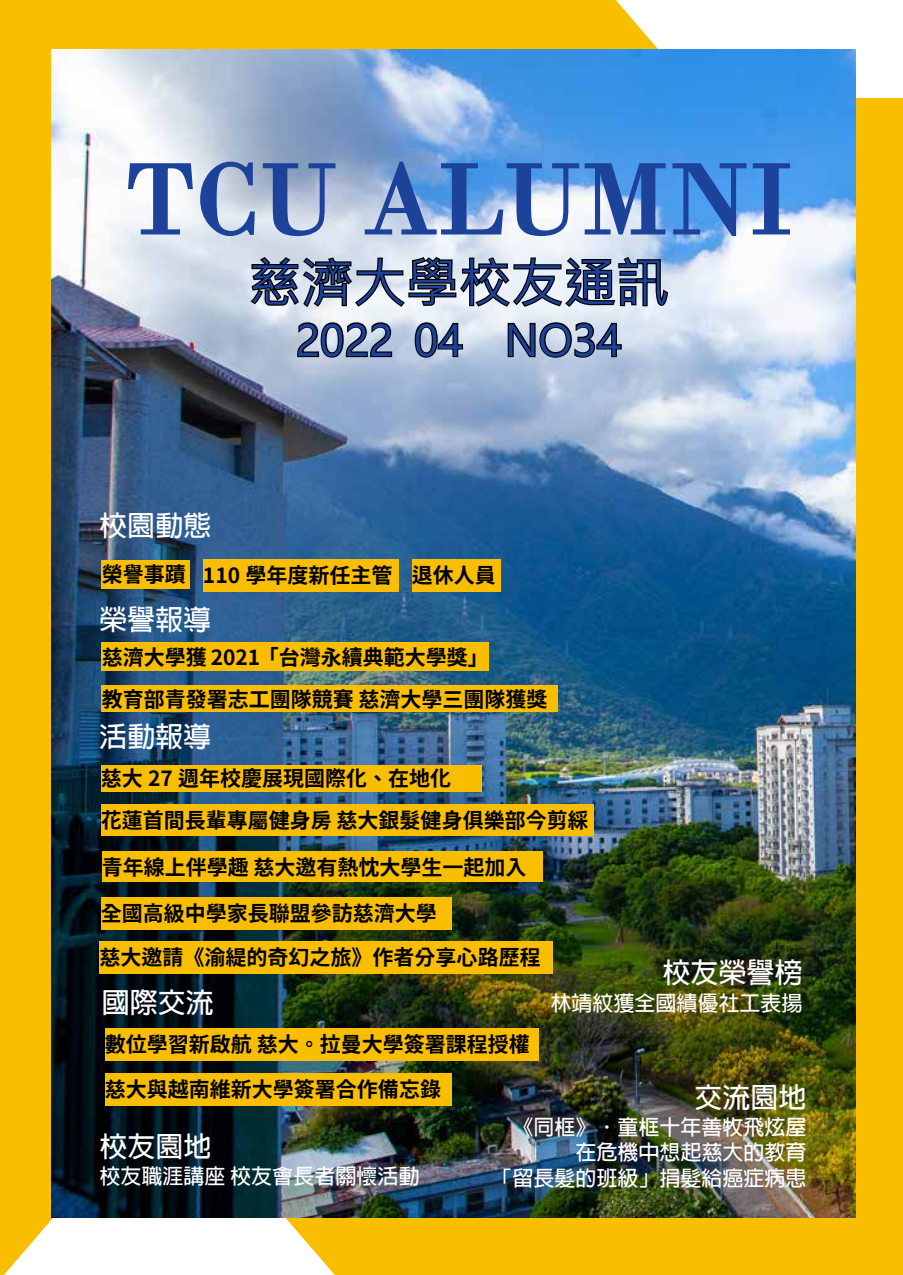
<style>
.page{position:relative;width:903px;height:1275px;background:#fabe00}
.page>*{position:absolute;margin:0;border:0;box-sizing:border-box;transform-origin:0 0}
.t1{font:105px "Bodoni";letter-spacing:-.005em;color:#1d4299}
.t2{font:52.5px "Microsoft Jheng Hei UI Regular";color:#1d4299}
.t3{font:42px "Microsoft Jheng Hei UI Regular";color:#1d4299}
.t4{font:700 28px "Adobe Fan Heiti Std";color:#fff}
.t5{font:700 21px/42px "Taipei Sans TC Beta";color:#000}
.t6{font:700 21px/25.2px "Adobe Fan Heiti Std";color:#fff;text-align:right}
</style>
<div class="page">
<svg style="left:616px;top:0;width:287px;height:98px"></svg>
<svg style="left:4px;top:1206px;width:331px;height:69px"></svg>
<img style="left:52px;top:50px;width:803px;height:1168px">
<svg style="left:127px;top:160px;width:129px;height:77px"></svg>
<svg style="left:262px;top:162px;width:75px;height:75px"></svg>
<svg style="left:363px;top:160px;width:428px;height:77px"></svg>
<svg style="left:249px;top:255px;width:420px;height:54px"></svg>
<svg style="left:295px;top:321px;width:98px;height:38px"></svg>
<svg style="left:413px;top:321px;width:51px;height:38px"></svg>
<svg style="left:506px;top:321px;width:117px;height:38px"></svg>
<div style="left:203px;top:559px;width:196px;height:33px;background:#fabe00"></div>
<div style="left:102px;top:560px;width:88px;height:29px;background:#fabe00"></div>
<div style="left:412px;top:559px;width:88px;height:33px;background:#fabe00"></div>
<div style="left:102px;top:642px;width:387px;height:29px;background:#fabe00"></div>
<div style="left:102px;top:686px;width:456px;height:26px;background:#fabe00"></div>
<div style="left:101px;top:765px;width:380px;height:27px;background:#fabe00"></div>
<div style="left:101px;top:804px;width:493px;height:32px;background:#fabe00"></div>
<div style="left:102px;top:851px;width:440px;height:31px;background:#fabe00"></div>
<div style="left:101px;top:897px;width:350px;height:33px;background:#fabe00"></div>
<div style="left:105px;top:1028px;width:433px;height:32px;background:#fabe00"></div>
<div style="left:105px;top:1073px;width:346px;height:32px;background:#fabe00"></div>
<div style="left:100px;top:941px;width:453px;height:33px;background:#fabe00"></div>
<h1 class="t1" style="left:126px;top:137px;width:669px">TCU ALUMNI</h1>
<h2 class="t2" style="left:248px;top:250px;width:421px">慈濟大學校友通訊</h2>
<h3 class="t3" style="left:296px;top:314px;width:327px">2022 04 NO34</h3>
<h3 class="t4" style="left:99px;top:509px;width:113px">校園動態</h3>
<p class="t5" style="left:102px;top:555px;width:396px">榮譽事蹟 110 學年度新任主管 退休人員</p>
<h3 class="t4" style="left:99px;top:603px;width:113px">榮譽報導</h3>
<p class="t5" style="left:102px;top:636px;width:447px">慈濟大學獲 2021「台灣永續典範大學獎」<br>教育部青發署志工團隊競賽 慈濟大學三團隊獲獎</p>
<h3 class="t4" style="left:99px;top:720px;width:113px">活動報導</h3>
<p class="t5" style="left:101px;top:758px;width:489px">慈大 27 週年校慶展現國際化、在地化<br>花蓮首間長輩專屬健身房 慈大銀髮健身俱樂部今剪綵</p>
<p class="t5" style="left:102px;top:846px;width:426px">青年線上伴學趣 慈大邀有熱忱大學生一起加入</p>
<p class="t5" style="left:101px;top:893px;width:337px">全國高級中學家長聯盟參訪慈濟大學</p>
<p class="t5" style="left:100px;top:937px;width:443px">慈大邀請《渝緹的奇幻之旅》作者分享心路歷程</p>
<h3 class="t4" style="left:662px;top:956px;width:141px">校友榮譽榜</h3>
<p class="t6" style="left:550px;top:991px;width:253px">林靖紋獲全國績優社工表揚</p>
<h3 class="t4" style="left:102px;top:986px;width:114px">國際交流</h3>
<p class="t5" style="left:105px;top:1023px;width:426px;line-height:44.6px">數位學習新啟航 慈大。拉曼大學簽署課程授權慈大與越南維新大學簽署合作備忘錄</p>
<h3 class="t4" style="left:694px;top:1081px;width:113px">交流園地</h3>
<p class="t6" style="left:491px;top:1115px;width:316px">《同框》．童框十年善牧飛炫屋在危機中想起慈大的教育<br>「留長髮的班級」捐髮給癌症病患</p>
<h3 class="t4" style="left:100px;top:1129px;width:113px">校友園地</h3>
<p class="t6" style="left:100px;top:1164px;width:321px">校友職涯講座 校友會長者關懷活動</p>
</div>
